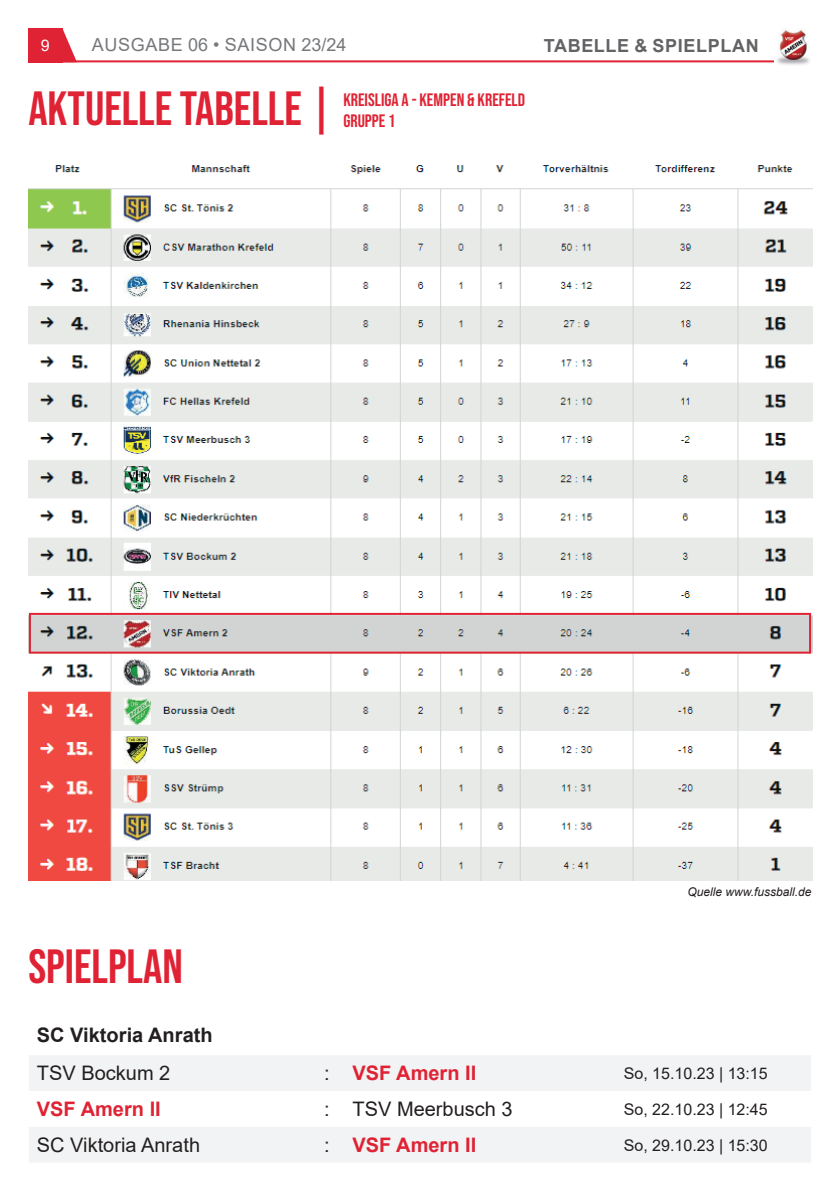
<style>
.page{position:relative;width:840px;height:1191px;background:#fff}
.page>*{position:absolute;margin:0;border:0;box-sizing:border-box;transform-origin:0 0}
.t1{font:48px "Bebas Neue";color:#df2334}
.t2{font:20px "Arial";color:#231f20}
.t3{font:700 20px "Arial";color:#df2334}
.t4{font:700 20px "Arial";color:#231f20}
.t5{font:18px/21.6px "Bebas Neue";color:#df2334}
.t6{font:18px "Arial";letter-spacing:.035em;color:#76787b}
.t7{font:700 18px "Arial";letter-spacing:.035em;color:#636366}
.t8{font:16px "Arial";color:#231f20}
.t9{font:16px "Arial";color:#fff}
.t10{font:italic 12px "Arial";color:#231f20}
.s1{font-weight:400;color:#231f20}
</style>
<div class="page">
<div style="left:28px;top:28px;width:34px;height:34px;background:#df2334"></div>
<svg style="left:62px;top:28px;width:14px;height:32px"></svg>
<hr style="left:28px;top:60px;width:764px;height:2px;background:#df2334">
<img style="left:774px;top:30px;width:36px;height:35px">
<img style="left:29px;top:165px;width:782px;height:715px">
<div style="left:29px;top:613px;width:781px;height:40px;border:2px solid #df2334"></div>
<div style="left:29px;top:1055px;width:781px;height:107px;background:#f2f3f4"></div>
<svg style="left:29px;top:1091px;width:781px;height:35px"></svg>
<p class="t9" style="left:41px;top:35px;width:10px">9</p>
<p class="t6" style="left:92px;top:32px;width:256px">AUSGABE 06 • SAISON 23/24</p>
<h1 class="t1" style="left:28px;top:82px;width:306px">AKTUELLE TABELLE |</h1>
<p class="t5" style="left:343px;top:88px;width:183px">KREISLIGA A - KEMPEN &amp; KREFELD<br>GRUPPE 1</p>
<p class="t7" style="left:543px;top:33px;width:216px">TABELLE &amp; SPIELPLAN</p>
<h1 class="t1" style="left:28px;top:939px;width:156px">SPIELPLAN</h1>
<p class="t10" style="left:687px;top:884px;width:126px">Quelle www.fussball.de</p>
<p class="t4" style="left:37px;top:1020px;width:177px">SC Viktoria Anrath</p>
<p class="t2" style="left:37px;top:1059px;width:135px">TSV Bockum 2</p>
<p class="t3" style="left:324px;top:1059px;width:154px"><span class="s1">:</span> VSF Amern II</p>
<p class="t8" style="left:623px;top:1062px;width:145px">So, 15.10.23 | 13:15</p>
<p class="t3" style="left:37px;top:1095px;width:125px">VSF Amern II</p>
<p class="t2" style="left:324px;top:1095px;width:190px">: TSV Meerbusch 3</p>
<p class="t8" style="left:623px;top:1098px;width:145px">So, 22.10.23 | 12:45</p>
<p class="t2" style="left:37px;top:1131px;width:165px">SC Viktoria Anrath</p>
<p class="t3" style="left:324px;top:1130px;width:154px"><span class="s1">:</span> VSF Amern II</p>
<p class="t8" style="left:623px;top:1133px;width:145px">So, 29.10.23 | 15:30</p>
</div>
